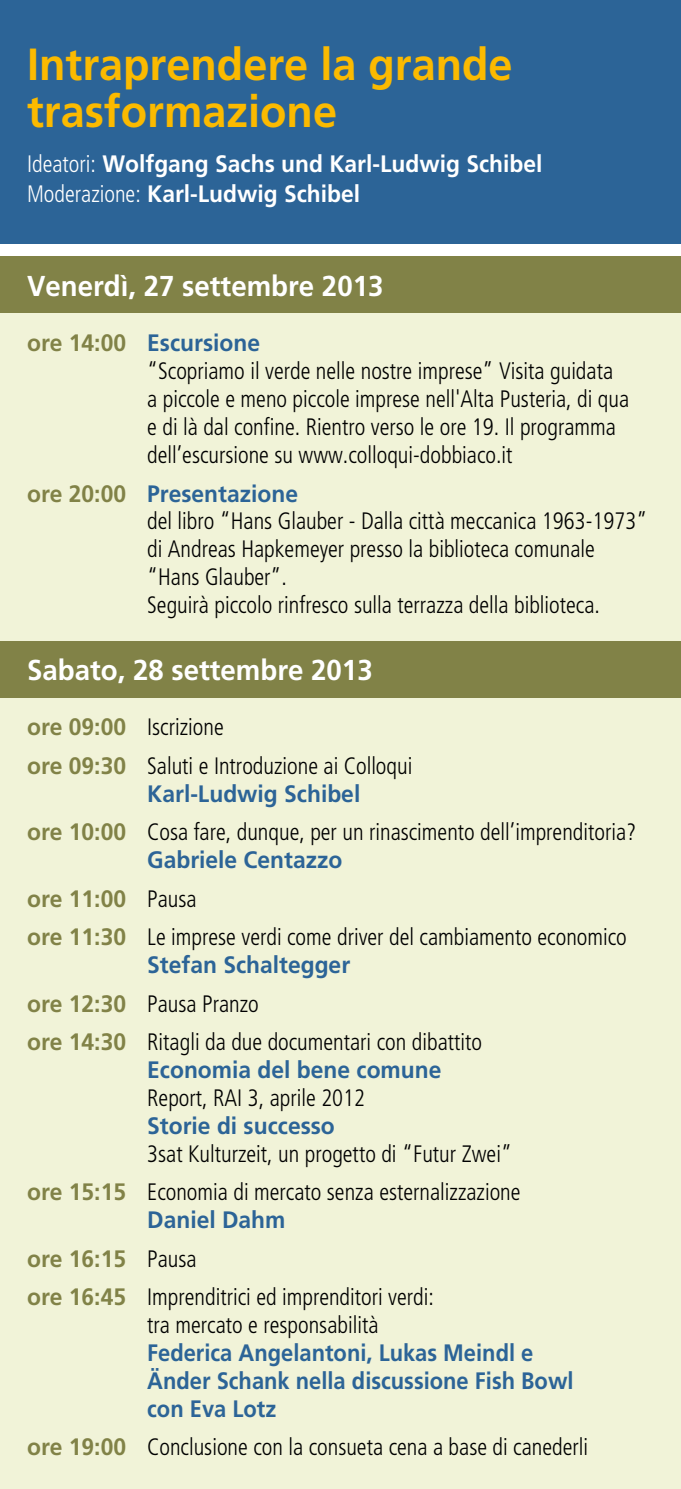
<style>
.page{position:relative;width:681px;height:1489px;background:#fff}
.page>*{position:absolute;margin:0;border:0;box-sizing:border-box;transform-origin:0 0}
.t1{font:700 45px/47.5px "Frutiger";color:#fbba00;scale:.96 1}
.t2{font:700 28.75px "Frutiger";color:#fff;scale:.96 1}
.t3{font:300 condensed 23.75px/38.5px "Frutiger";color:#000;scale:.96 1}
.t4{font:700 23.75px/28px "Frutiger";color:#2c6497;scale:.92 1}
.t5{font:700 23.75px/30px "Frutiger";color:#fff;scale:.96 1}
.t6{font:700 23.75px "Frutiger";color:#2c6497;scale:.96 1}
.s1{font-weight:300;font-stretch:condensed}
.s2{font-weight:700;font-stretch:normal;color:#818247}
.s3{font-weight:700;font-stretch:normal;color:#2c6497}
</style>
<div class="page">
<div style="left:0;top:293px;width:680px;height:1195px;background:#f1f3d8"></div>
<div style="left:0;top:256px;width:680px;height:56px;background:#818247"></div>
<div style="left:0;top:641px;width:680px;height:56px;background:#818247"></div>
<div style="left:0;top:0;width:680px;height:244px;background:#2c6497"></div>
<h1 class="t1" style="left:27px;top:41px;width:507px">Intraprendere la grande trasformazione</h1>
<p class="t5" style="left:27px;top:149px;width:538px"><span class="s1">Ideatori:</span> Wolfgang Sachs und Karl-Ludwig Schibel<br><span class="s1">Moderazione:</span> Karl-Ludwig Schibel</p>
<p class="t2" style="left:27px;top:269px;width:372px">Venerdì, 27 settembre 2013</p>
<p class="t3" style="left:147px;top:329px;width:503px;line-height:28px;text-indent:-120px"><span class="s2">ore 14:00</span> <span class="s3">Escursione<br></span>“Scopriamo il verde nelle nostre imprese” Visita guidata a piccole e meno piccole imprese nell'Alta Pusteria, di qua e di là dal confine. Rientro verso le ore 19. Il programma dell’escursione su www.colloqui-dobbiaco.it</p>
<p class="t3" style="left:147px;top:479px;width:522px;line-height:28px;text-indent:-120px"><span class="s2">ore 20:00</span> <span class="s3">Presentazione<br></span>del libro “Hans Glauber - Dalla città meccanica 1963-1973” di Andreas Hapkemeyer presso la biblioteca comunale “Hans Glauber”.<br>Seguirà piccolo rinfresco sulla terrazza della biblioteca.</p>
<p class="t2" style="left:27px;top:652px;width:361px">Sabato, 28 settembre 2013</p>
<p class="t3" style="left:27px;top:708px;width:402px"><span class="s2">ore 09:00</span> Iscrizione<br><span class="s2">ore 09:30</span> Saluti e Introduzione ai Colloqui</p>
<p class="t3" style="left:27px;top:774px;width:636px;text-indent:120px"><span class="s3">Karl-Ludwig Schibel<br></span><span class="s2">ore 10:00</span> Cosa fare, dunque, per un rinascimento dell’imprenditoria?</p>
<p class="t3" style="left:27px;top:841px;width:626px;text-indent:120px"><span class="s3">Gabriele Centazzo<br></span><span class="s2">ore 11:00</span> Pausa<br><span class="s2">ore 11:30</span> Le imprese verdi come driver del cambiamento economico</p>
<p class="t3" style="left:27px;top:945px;width:475px;text-indent:120px"><span class="s3">Stefan Schaltegger<br></span><span class="s2">ore 12:30</span> Pausa Pranzo<br><span class="s2">ore 14:30</span> Ritagli da due documentari con dibattito</p>
<p class="t6" style="left:147px;top:1055px;width:308px">Economia del bene comune</p>
<p class="t3" style="left:147px;top:1078px;width:228px">Report, RAI 3, aprile 2012</p>
<p class="t6" style="left:147px;top:1111px;width:197px">Storie di successo</p>
<p class="t3" style="left:27px;top:1134px;width:515px;text-indent:120px">3sat Kulturzeit, un progetto di “Futur Zwei” <span class="s2">ore 15:15</span> Economia di mercato senza esternalizzazione</p>
<p class="t3" style="left:27px;top:1200px;width:425px;text-indent:120px"><span class="s3">Daniel Dahm<br></span><span class="s2">ore 16:15</span> Pausa<br><span class="s2">ore 16:45</span> Imprenditrici ed imprenditori verdi:</p>
<p class="t3" style="left:147px;top:1305px;width:242px">tra mercato e responsabilità</p>
<p class="t4" style="left:147px;top:1338px;width:464px">Federica Angelantoni, Lukas Meindl e<br>Änder Schank nella discussione Fish Bowl con Eva Lotz</p>
<p class="t3" style="left:27px;top:1427px;width:585px"><span class="s2">ore 19:00</span> Conclusione con la consueta cena a base di canederli</p>
</div>
